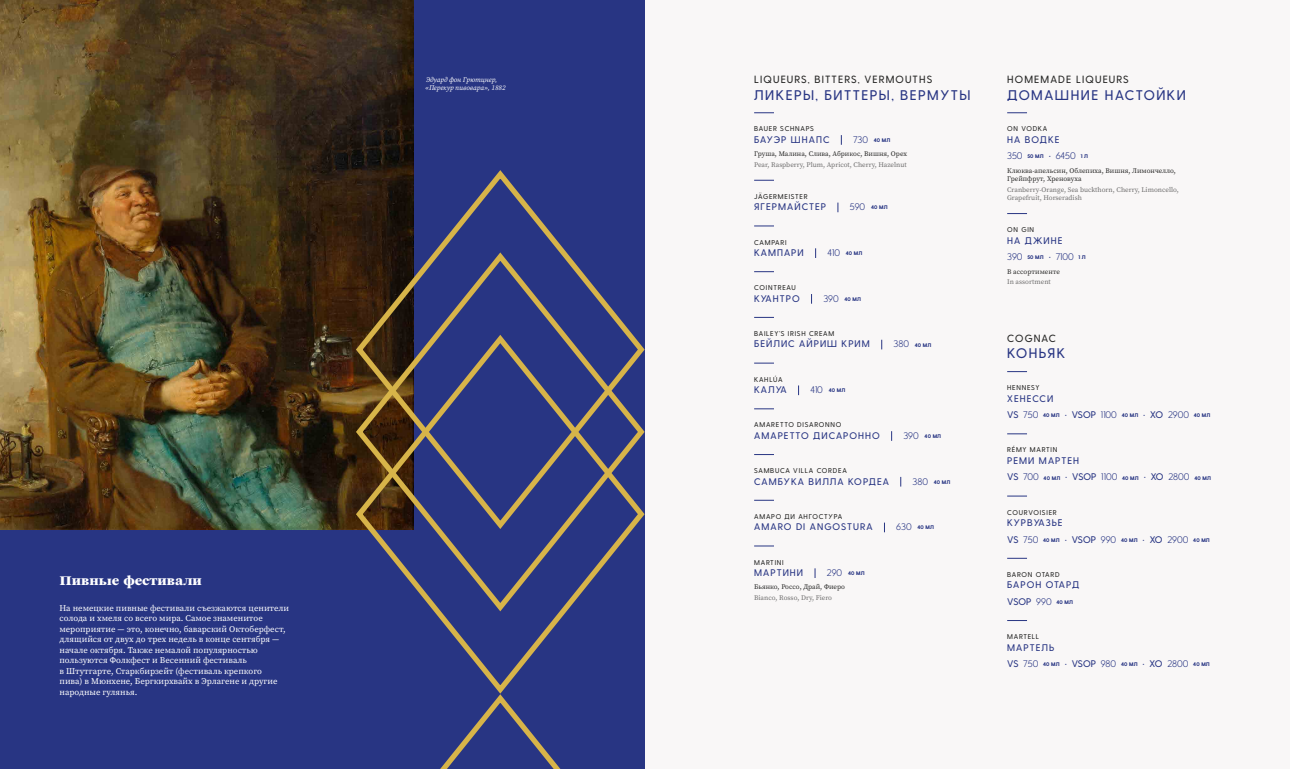
<style>
.page{position:relative;width:1290px;height:769px;background:#fff}
.page>*{position:absolute;margin:0;border:0;box-sizing:border-box;transform-origin:0 0}
.Раздел_RU{font:500 14px "Greycliff CF";letter-spacing:.11em;color:#283583}
.История_заголовок{font:800 12.25px "Lovelace Text Trial";color:#fff}
.Раздел_EN{font:500 10.5px "Greycliff CF";letter-spacing:.11em;color:#282827}
.Позиция_RU{font:500 9.62px "Greycliff CF";letter-spacing:.11em;color:#283583}
.Большая_отдельная_цена{font:300 9.62px "Greycliff CF";color:#283583}
.Большая_отдельная_цена-2{font:500 9.62px "Greycliff CF";color:#283583}
.История{font:8.75px/10.5px "Source Serif Variable";color:#fff}
.Позиция_EN{font:500 7px "Greycliff CF";letter-spacing:.11em;color:#282827}
.Описание_EN{font:7px/8.4px "Source Serif Variable";color:#706f6f}
.Описание_RU{font:7px/8.4px "Source Serif Variable";color:#282827}
.Подпись_к_картине{font:italic 7px/8.4px "Source Serif Variable";color:#fff}
.Позиция_RU-2{font:800 5.25px "Greycliff CF";letter-spacing:.03em;color:#283583}
.s1{font-weight:300;font-size:9.62px}
.s2{font-weight:800;font-size:5.25px}
.s3{font-weight:500}
.s4{font-weight:300}
</style>
<div class="page">
<div style="left:0;top:0;width:645px;height:769px;background:#283583"></div>
<div style="left:645px;top:0;width:645px;height:769px;background:#f9f7f7"></div>
<img style="left:0;top:0;width:414px;height:530px">
<svg style="left:754px;top:113px;width:20px;height:1px"></svg>
<svg style="left:754px;top:180px;width:20px;height:1px"></svg>
<svg style="left:754px;top:226px;width:20px;height:1px"></svg>
<svg style="left:754px;top:271px;width:20px;height:1px"></svg>
<svg style="left:754px;top:317px;width:20px;height:1px"></svg>
<svg style="left:754px;top:363px;width:20px;height:1px"></svg>
<svg style="left:754px;top:409px;width:20px;height:1px"></svg>
<svg style="left:754px;top:454px;width:20px;height:1px"></svg>
<svg style="left:754px;top:500px;width:20px;height:1px"></svg>
<svg style="left:754px;top:546px;width:20px;height:1px"></svg>
<svg style="left:1007px;top:113px;width:20px;height:1px"></svg>
<svg style="left:1007px;top:213px;width:20px;height:1px"></svg>
<svg style="left:1007px;top:371px;width:20px;height:1px"></svg>
<svg style="left:1007px;top:434px;width:20px;height:1px"></svg>
<svg style="left:1007px;top:496px;width:20px;height:1px"></svg>
<svg style="left:1007px;top:558px;width:20px;height:1px"></svg>
<svg style="left:1007px;top:620px;width:20px;height:1px"></svg>
<svg style="left:353px;top:167px;width:211px;height:82px"></svg>
<svg style="left:353px;top:249px;width:278px;height:83px"></svg>
<svg style="left:353px;top:332px;width:292px;height:359px"></svg>
<svg style="left:440px;top:691px;width:121px;height:78px"></svg>
<p class="Подпись_к_картине" style="left:425px;top:75px;width:82px">Эдуард фон Грютцнер, «Перекур пивовара», 1882</p>
<p class="История_заголовок" style="left:60px;top:571px;width:144px">Пивные фестивали</p>
<p class="История" style="left:60px;top:602px;width:231px">На немецкие пивные фестивали съезжаются ценители солода и хмеля со всего мира. Самое знаменитое мероприятие — это, конечно, баварский Октоберфест, длящийся от двух до трех недель в конце сентября — начале октября. Также немалой популярностью пользуются Фолкфест и Весенний фестиваль<br>в Штутгарте, Старкбирзейт (фестиваль крепкого<br>пива) в Мюнхене, Бергкирхвайх в Эрлагене и другие народные гулянья.</p>
<p class="Раздел_EN" style="left:754px;top:73px;width:180px">LIQUEURS, BITTERS, VERMOUTHS</p>
<p class="Раздел_RU" style="left:754px;top:86px;width:218px">ЛИКЕРЫ, БИТТЕРЫ, ВЕРМУТЫ</p>
<p class="Позиция_EN" style="left:754px;top:125px;width:61px">BAUER SCHNAPS</p>
<p class="Позиция_RU" style="left:754px;top:134px;width:77px">БАУЭР ШНАПС</p>
<p class="Позиция_RU-2" style="left:853px;top:137px;width:39px"><span class="s1">730</span> 40 МЛ</p>
<p class="Описание_RU" style="left:754px;top:150px;width:154px">Груша, Малина, Слива, Абрикос, Вишня, Орех</p>
<p class="Описание_EN" style="left:754px;top:161px;width:154px">Pear, Raspberry, Plum, Apricot, Cherry, Hazelnut</p>
<p class="Позиция_EN" style="left:754px;top:192px;width:55px">JÄGERMEISTER</p>
<p class="Позиция_RU" style="left:754px;top:201px;width:73px">ЯГЕРМАЙСТЕР</p>
<p class="Позиция_RU-2" style="left:850px;top:204px;width:39px"><span class="s1">590</span> 40 МЛ</p>
<p class="Позиция_EN" style="left:754px;top:238px;width:34px">CAMPARI</p>
<p class="Позиция_RU" style="left:754px;top:247px;width:51px">КАМПАРИ</p>
<p class="Позиция_RU-2" style="left:827px;top:250px;width:36px"><span class="s1">410</span> 40 МЛ</p>
<p class="Позиция_EN" style="left:754px;top:284px;width:43px">COINTREAU</p>
<p class="Позиция_RU" style="left:754px;top:293px;width:47px">КУАНТРО</p>
<p class="Позиция_RU-2" style="left:823px;top:296px;width:39px"><span class="s1">390</span> 40 МЛ</p>
<p class="Позиция_EN" style="left:754px;top:329px;width:82px">BAILEY’S IRISH CREAM</p>
<p class="Позиция_RU" style="left:754px;top:338px;width:117px">БЕЙЛИC АЙРИШ КРИМ</p>
<p class="Позиция_RU-2" style="left:893px;top:342px;width:39px"><span class="s1">380</span> 40 МЛ</p>
<p class="Позиция_EN" style="left:754px;top:375px;width:30px">KAHLÚA</p>
<p class="Позиция_RU" style="left:754px;top:384px;width:34px">КАЛУА</p>
<p class="Позиция_RU-2" style="left:810px;top:387px;width:36px"><span class="s1">410</span> 40 МЛ</p>
<p class="Позиция_EN" style="left:754px;top:421px;width:89px">AMARETTO DISARONNO</p>
<p class="Позиция_RU" style="left:754px;top:430px;width:127px">АМАРЕТТО ДИСАРОННО</p>
<p class="Позиция_RU-2" style="left:903px;top:433px;width:39px"><span class="s1">390</span> 40 МЛ</p>
<p class="Позиция_EN" style="left:754px;top:466px;width:94px">SAMBUCA VILLA CORDEA</p>
<p class="Позиция_RU" style="left:754px;top:476px;width:136px">САМБУКА ВИЛЛА КОРДЕА</p>
<p class="Позиция_RU-2" style="left:912px;top:479px;width:39px"><span class="s1">380</span> 40 МЛ</p>
<p class="Позиция_EN" style="left:754px;top:512px;width:90px">АМАРО ДИ АНГОСТУРА</p>
<p class="Позиция_RU" style="left:754px;top:521px;width:120px">AMARO DI ANGOSTURA</p>
<p class="Позиция_RU-2" style="left:896px;top:524px;width:39px"><span class="s1">630</span> 40 МЛ</p>
<p class="Позиция_EN" style="left:754px;top:558px;width:31px">MARTINI</p>
<p class="Позиция_RU" style="left:754px;top:567px;width:50px">МАРТИНИ</p>
<p class="Позиция_RU-2" style="left:827px;top:570px;width:39px"><span class="s1">290</span> 40 МЛ</p>
<p class="Описание_RU" style="left:754px;top:583px;width:92px">Бьянко, Россо, Драй, Фиеро</p>
<p class="Описание_EN" style="left:754px;top:594px;width:79px">Bianco, Rosso, Dry, Fiero</p>
<p class="Раздел_EN" style="left:1007px;top:73px;width:123px">HOMEMADE LIQUEURS</p>
<p class="Раздел_RU" style="left:1007px;top:86px;width:180px">ДОМАШНИЕ НАСТОЙКИ</p>
<p class="Позиция_EN" style="left:1007px;top:125px;width:42px">ON VODKA</p>
<p class="Позиция_RU" style="left:1007px;top:134px;width:54px">НА ВОДКЕ</p>
<p class="Большая_отдельная_цена" style="left:1007px;top:150px;width:82px">350 <span class="s2">50 МЛ</span> • 6450 <span class="s2">1 Л</span></p>
<p class="Описание_RU" style="left:1007px;top:166px;width:170px">Клюква-апельсин, Облепиха, Вишня, Лимончелло,<br>Грейпфрут, Хреновуха</p>
<p class="Описание_EN" style="left:1007px;top:185px;width:173px">Cranberry-Orange, Sea buckthorn, Cherry, Limoncello,<br>Grapefruit, Horseradish</p>
<p class="Позиция_EN" style="left:1007px;top:226px;width:28px">ON GIN</p>
<p class="Позиция_RU" style="left:1007px;top:235px;width:57px">НА ДЖИНЕ</p>
<p class="Большая_отдельная_цена" style="left:1007px;top:251px;width:80px">390 <span class="s2">50 МЛ</span> • 7100 <span class="s2">1 Л</span></p>
<p class="Описание_RU" style="left:1007px;top:267px;width:54px">В ассортименте</p>
<p class="Описание_EN" style="left:1007px;top:278px;width:45px">In assortment</p>
<p class="Раздел_EN" style="left:1007px;top:332px;width:50px">СOGNAC</p>
<p class="Раздел_RU" style="left:1007px;top:345px;width:59px">КОНЬЯК</p>
<p class="Позиция_EN" style="left:1007px;top:384px;width:34px">HENNESY</p>
<p class="Позиция_RU" style="left:1007px;top:393px;width:48px">ХЕНЕССИ</p>
<p class="Большая_отдельная_цена" style="left:1007px;top:409px;width:205px"><span class="s3">VS</span> 750 <span class="s2">40 МЛ</span> • <span class="s3">VSOP</span> 1100 <span class="s2">40 МЛ</span> • <span class="s3">XO</span> 2900 <span class="s2">40 МЛ</span></p>
<p class="Позиция_EN" style="left:1007px;top:446px;width:52px">RÉMY MARTIN</p>
<p class="Позиция_RU" style="left:1007px;top:455px;width:73px">РЕМИ МАРТЕН</p>
<p class="Большая_отдельная_цена" style="left:1007px;top:471px;width:205px"><span class="s3">VS</span> 700 <span class="s2">40 МЛ</span> • <span class="s3">VSOP</span> 1100 <span class="s2">40 МЛ</span> • <span class="s3">XO</span> 2800 <span class="s2">40 МЛ</span></p>
<p class="Позиция_EN" style="left:1007px;top:508px;width:51px">COURVOISIER</p>
<p class="Позиция_RU" style="left:1007px;top:517px;width:57px">КУРВУАЗЬЕ</p>
<p class="Большая_отдельная_цена" style="left:1007px;top:534px;width:204px"><span class="s3">VS</span> 750 <span class="s2">40 МЛ</span> • <span class="s3">VSOP</span> 990 <span class="s2">40 МЛ</span> • <span class="s3">XO</span> 2900 <span class="s2">40 МЛ</span></p>
<p class="Позиция_EN" style="left:1007px;top:570px;width:54px">BARON OTARD</p>
<p class="Позиция_RU" style="left:1007px;top:579px;width:73px">БАРОН ОТАРД</p>
<p class="Большая_отдельная_цена-2" style="left:1007px;top:596px;width:67px">VSOP <span class="s4">990</span> <span class="s2">40 МЛ</span></p>
<p class="Позиция_EN" style="left:1007px;top:632px;width:33px">MARTELL</p>
<p class="Позиция_RU" style="left:1007px;top:642px;width:48px">МАРТЕЛЬ</p>
<p class="Большая_отдельная_цена" style="left:1007px;top:658px;width:204px"><span class="s3">VS</span> 750 <span class="s2">40 МЛ</span> • <span class="s3">VSOP</span> 980 <span class="s2">40 МЛ</span> • <span class="s3">XO</span> 2800 <span class="s2">40 МЛ</span></p>
</div>
